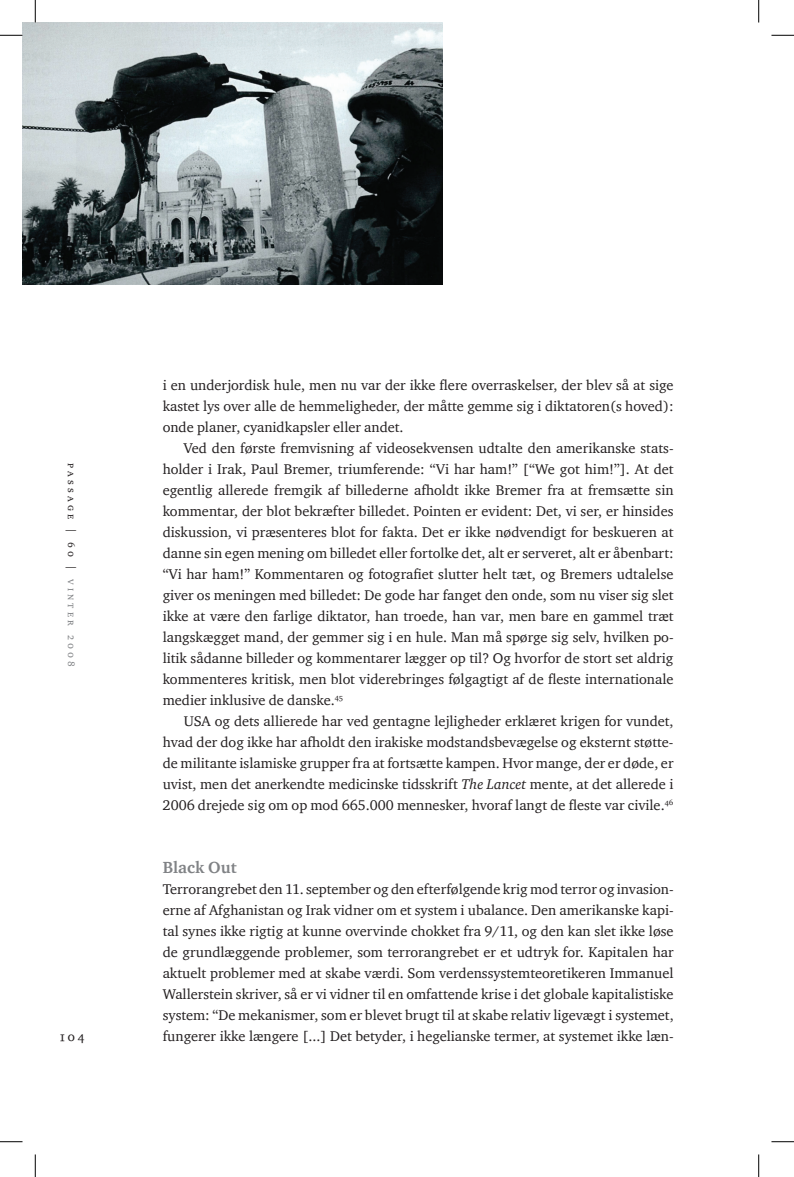
<style>
.page{position:relative;width:794px;height:1177px;background:#fff}
.page>*{position:absolute;margin:0;border:0;box-sizing:border-box;transform-origin:0 0}
.t1{font:700 16.5px "Charter ITC";color:#808285}
.t2{font:14.4px/21px "Charter ITC";color:#231f20;text-align:justify}
.t3{font:13.5px "Charter OSITCTT";color:#231f20}
.t4{font:10.5px "Charter SCITCTT";letter-spacing:.3em;color:#231f20}
.s1{color:#808285}
.s2{font-style:italic}
</style>
<div class="page">
<img style="left:22px;top:23px;width:420px;height:261px">
<svg style="left:0;top:35px;width:22px;height:1px"></svg>
<svg style="left:771px;top:35px;width:22px;height:1px"></svg>
<svg style="left:0;top:1141px;width:22px;height:1px"></svg>
<svg style="left:771px;top:1141px;width:22px;height:1px"></svg>
<svg style="left:35px;top:0;width:1px;height:23px"></svg>
<svg style="left:35px;top:1154px;width:1px;height:22px"></svg>
<svg style="left:758px;top:0;width:1px;height:23px"></svg>
<svg style="left:758px;top:1154px;width:1px;height:22px"></svg>
<p class="t4" style="left:78px;top:463px;width:205px;rotate:90deg">passage | 60 | <span class="s1">vinter 2008</span></p>
<p class="t3" style="left:60px;top:1027px;width:26px">104</p>
<p class="t2" style="left:163px;top:374px;width:512px">i en underjordisk hule, men nu var der ikke flere overraskelser, der blev så at sige kastet lys over alle de hemmeligheder, der måtte gemme sig i diktatoren(s hoved): onde planer, cyanidkapsler eller andet.</p>
<p class="t2" style="left:163px;top:437px;width:512px;text-indent:21px">Ved den første fremvisning af videosekvensen udtalte den amerikanske stats&shy;holder i Irak, Paul Bremer, triumferende: “Vi har ham!” [“We got him!”]. At det egentlig allerede fremgik af billederne afholdt ikke Bremer fra at fremsætte sin kommentar, der blot bekræfter billedet. Pointen er evident: Det, vi ser, er hinsides diskussion, vi præsenteres blot for fakta. Det er ikke nødvendigt for beskueren at danne sin egen mening om billedet eller fortolke det, alt er serveret, alt er åbenbart: “Vi har ham!” Kommentaren og fotografiet slutter helt tæt, og Bremers udtalelse giver os meningen med billedet: De gode har fanget den onde, som nu viser sig slet ikke at være den farlige diktator, han troede, han var, men bare en gammel træt langskægget mand, der gemmer sig i en hule. Man må spørge sig selv, hvilken po&shy;litik sådanne billeder og kommentarer lægger op til? Og hvorfor de stort set aldrig kommenteres kritisk, men blot viderebringes følgagtigt af de fleste internationale medier inklusive de danske.<sup>45</sup></p>
<p class="t2" style="left:163px;top:710px;width:512px;text-indent:21px">USA og dets allierede har ved gentagne lejligheder erklæret krigen for vundet, hvad der dog ikke har afholdt den irakiske modstandsbevægelse og eksternt støtte&shy;de militante islamiske grupper fra at fortsætte kampen. Hvor mange, der er døde, er uvist, men det anerkendte medicinske tidsskrift <span class="s2">The Lancet</span> mente, at det allerede i 2006 drejede sig om op mod 665.000 mennesker, hvoraf langt de fleste var civile.<sup>46</sup></p>
<p class="t1" style="left:163px;top:857px;width:75px">Black Out</p>
<p class="t2" style="left:163px;top:878px;width:512px">Terrorangrebet den 11. september og den efterfølgende krig mod terror og invasion&shy;erne af Afghanistan og Irak vidner om et system i ubalance. Den amerikanske kapi&shy;tal synes ikke rigtig at kunne overvinde chokket fra 9/11, og den kan slet ikke løse de grundlæggende problemer, som terrorangrebet er et udtryk for. Kapitalen har aktuelt problemer med at skabe værdi. Som verdenssystemteoretikeren Immanuel Wallerstein skriver, så er vi vidner til en omfattende krise i det globale kapitalistiske system: “De mekanismer, som er blevet brugt til at skabe relativ ligevægt i systemet, fungerer ikke længere [...] Det betyder, i hegelianske termer, at systemet ikke læn-</p>
</div>
